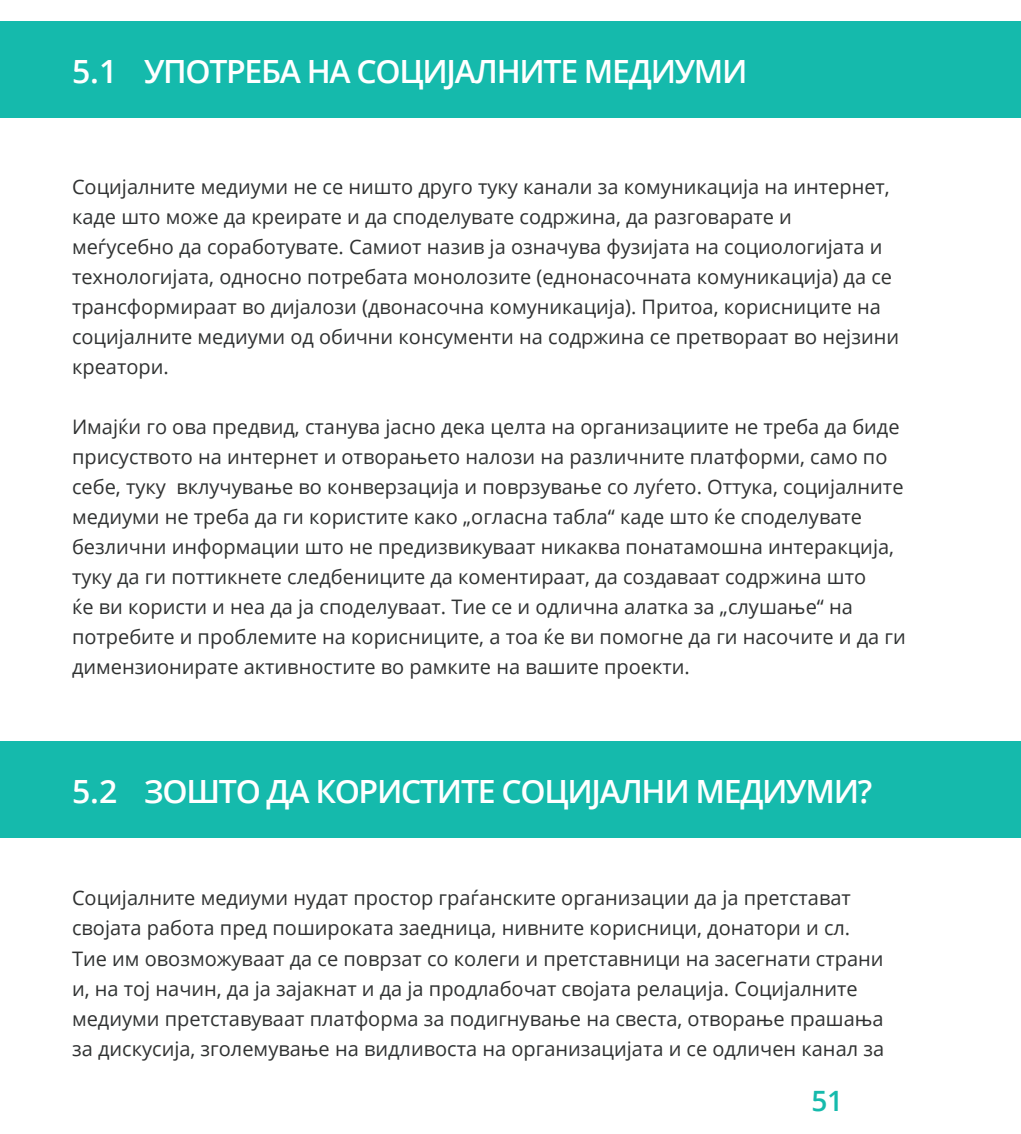
<style>
.page{position:relative;width:1021px;height:1134px;background:#fff}
.page>*{position:absolute;margin:0;border:0;box-sizing:border-box;transform-origin:0 0}
.t1{font:600 32px "Open Sans";letter-spacing:-.04em;color:#fff}
.t2{font:600 28px "Open Sans";color:#15baac}
.t3{font:20px/30px "Open Sans";color:#303232}
</style>
<div class="page">
<div style="left:0;top:21px;width:1020px;height:97px;background:#15baac"></div>
<div style="left:0;top:741px;width:1020px;height:97px;background:#15baac"></div>
<p class="t1" style="left:72px;top:50px;width:677px">5.1 УПОТРЕБА НА СОЦИЈАЛНИТЕ МЕДИУМИ</p>
<p class="t3" style="left:72px;top:171px;width:828px">Социјалните медиуми не се ништо друго туку канали за комуникација на интернет, каде што може да креирате и да споделувате содржина, да разговарате и<br>меѓусебно да соработувате. Самиот назив ја означува фузијата на социологијата и технологијата, односно потребата монолозите (еднонасочната комуникација) да се трансформираат во дијалози (двонасочна комуникација). Притоа, корисниците на социјалните медиуми од обични консументи на содржина се претвораат во нејзини креатори.</p>
<p class="t3" style="left:72px;top:411px;width:835px">Имајќи го ова предвид, станува јасно дека целта на организациите не треба да биде присуството на интернет и отворањето налози на различните платформи, само по себе, туку вклучување во конверзација и поврзување со луѓето. Оттука, социјалните медиуми не треба да ги користите како „огласна табла“ каде што ќе споделувате безлични информации што не предизвикуваат никаква понатамошна интеракција, туку да ги поттикнете следбениците да коментираат, да создаваат содржина што<br>ќе ви користи и неа да ја споделуваат. Тие се и одлична алатка за „слушање“ на потребите и проблемите на корисниците, а тоа ќе ви помогне да ги насочите и да ги димензионирате активностите во рамките на вашите проекти.</p>
<p class="t1" style="left:72px;top:770px;width:801px">5.2 ЗОШТО ДА КОРИСТИТЕ СОЦИЈАЛНИ МЕДИУМИ?</p>
<p class="t3" style="left:72px;top:883px;width:813px">Социјалните медиуми нудат простор граѓанските организации да ја претстават својата работа пред пошироката заедница, нивните корисници, донатори и сл.<br>Тие им овозможуваат да се поврзат со колеги и претставници на засегнати страни и, на тој начин, да ја зајакнат и да ја продлабочат својата релација. Социјалните медиуми претставуваат платформа за подигнување на свеста, отворање прашања за дискусија, зголемување на видливоста на организацијата и се одличен канал за</p>
<p class="t2" style="left:811px;top:1081px;width:33px">51</p>
</div>
